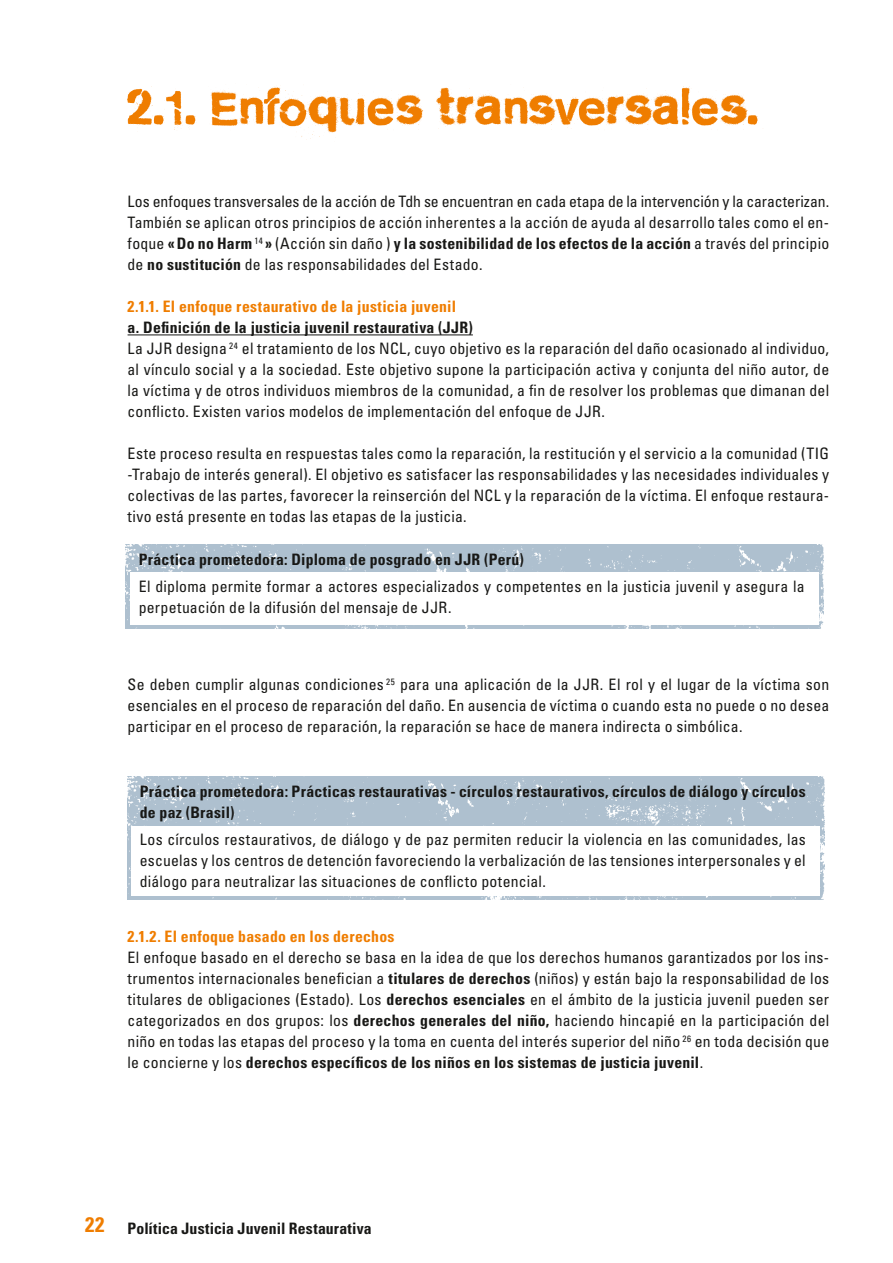
<style>
.page{position:relative;width:893px;height:1263px;background:#fff}
.page>*{position:absolute;margin:0;border:0;box-sizing:border-box;transform-origin:0 0}
.t1{font:54px "tdh cityburn";letter-spacing:.025em;color:#ef7d00}
.t2{font:condensed 15.75px/21px "Univers LT Std";letter-spacing:.015em;color:#181816;text-align:justify}
.t3{font:700 condensed 15.75px/21px "Univers LT Std";letter-spacing:.015em;color:#181816}
.t4{font:700 condensed 15.75px "Univers LT Std";letter-spacing:.015em;color:#ef7d00}
.s1{font-weight:700}
.s2{font-size:21px;color:#ef7d00}
</style>
<div class="page">
<hr style="left:128px;top:334px;width:345px;height:1px;background:#181816">
<img style="left:126px;top:544px;width:698px;height:84px">
<div style="left:130px;top:572px;width:689px;height:53px;background:#fff"></div>
<img style="left:127px;top:776px;width:698px;height:123px">
<div style="left:131px;top:826px;width:689px;height:70px;background:#fff"></div>
<h1 class="t1" style="left:128px;top:75px;width:632px">2.1. Enfoques transversales.</h1>
<p class="t2" style="left:128px;top:191px;width:703px">Los enfoques transversales de la acción de Tdh se encuentran en cada etapa de la intervención y la caracterizan.<br>También se aplican otros principios de acción inherentes a la acción de ayuda al desarrollo tales como el en&shy;foque <span class="s1">«Do no Harm</span> <sup>14</sup> <span class="s1">»</span> (Acción sin daño ) <span class="s1">y la sostenibilidad de los efectos de la acción</span> a través del principio de <span class="s1">no sustitución</span> de las responsabilidades del Estado.</p>
<p class="t4" style="left:128px;top:297px;width:330px">2.1.1. El enfoque restaurativo de la justicia juvenil</p>
<p class="t2" style="left:128px;top:317px;width:703px;text-align:left"><span class="s1">a. Definición de la justicia juvenil restaurativa (JJR)<br></span>La JJR designa <sup>24</sup> el tratamiento de los NCL, cuyo objetivo es la reparación del daño ocasionado al individuo, al vínculo social y a la sociedad. Este objetivo supone la participación activa y conjunta del niño autor, de la víctima y de otros individuos miembros de la comunidad, a fin de resolver los problemas que dimanan del conflicto. Existen varios modelos de implementación del enfoque de JJR.</p>
<p class="t2" style="left:128px;top:443px;width:703px">Este proceso resulta en respuestas tales como la reparación, la restitución y el servicio a la comunidad (TIG -Trabajo de interés general). El objetivo es satisfacer las responsabilidades y las necesidades individuales y colectivas de las partes, favorecer la reinserción del NCL y la reparación de la víctima. El enfoque restaura&shy;tivo está presente en todas las etapas de la justicia.</p>
<p class="t3" style="left:139px;top:549px;width:386px">Práctica prometedora: Diploma de posgrado en JJR (Perú)</p>
<p class="t2" style="left:139px;top:576px;width:667px">El diploma permite formar a actores especializados y competentes en la justicia juvenil y asegura la perpetuación de la difusión del mensaje de JJR.</p>
<p class="t2" style="left:128px;top:674px;width:703px">Se deben cumplir algunas condiciones <sup>25</sup> para una aplicación de la JJR. El rol y el lugar de la víctima son esenciales en el proceso de reparación del daño. En ausencia de víctima o cuando esta no puede o no desea participar en el proceso de reparación, la reparación se hace de manera indirecta o simbólica.</p>
<p class="t3" style="left:140px;top:781px;width:667px">Práctica prometedora: Prácticas restaurativas - círculos restaurativos, círculos de diálogo y círculos de paz (Brasil)</p>
<p class="t2" style="left:140px;top:829px;width:667px">Los círculos restaurativos, de diálogo y de paz permiten reducir la violencia en las comunidades, las escuelas y los centros de detención favoreciendo la verbalización de las tensiones interpersonales y el diálogo para neutralizar las situaciones de conflicto potencial.</p>
<p class="t4" style="left:128px;top:927px;width:269px">2.1.2. El enfoque basado en los derechos</p>
<p class="t2" style="left:128px;top:947px;width:703px">El enfoque basado en el derecho se basa en la idea de que los derechos humanos garantizados por los ins&shy;trumentos internacionales benefician a <span class="s1">titulares de derechos</span> (niños) y están bajo la responsabilidad de los titulares de obligaciones (Estado). Los <span class="s1">derechos esenciales</span> en el ámbito de la justicia juvenil pueden ser categorizados en dos grupos: los <span class="s1">derechos generales del niño,</span> haciendo hincapié en la participación del niño en todas las etapas del proceso y la toma en cuenta del interés superior del niño <sup>26</sup> en toda decisión que le concierne y los <span class="s1">derechos específicos de los niños en los sistemas de justicia juvenil</span>.</p>
<p class="t3" style="left:85px;top:1218px;width:288px"><span class="s2">22</span> Política Justicia Juvenil Restaurativa</p>
</div>
